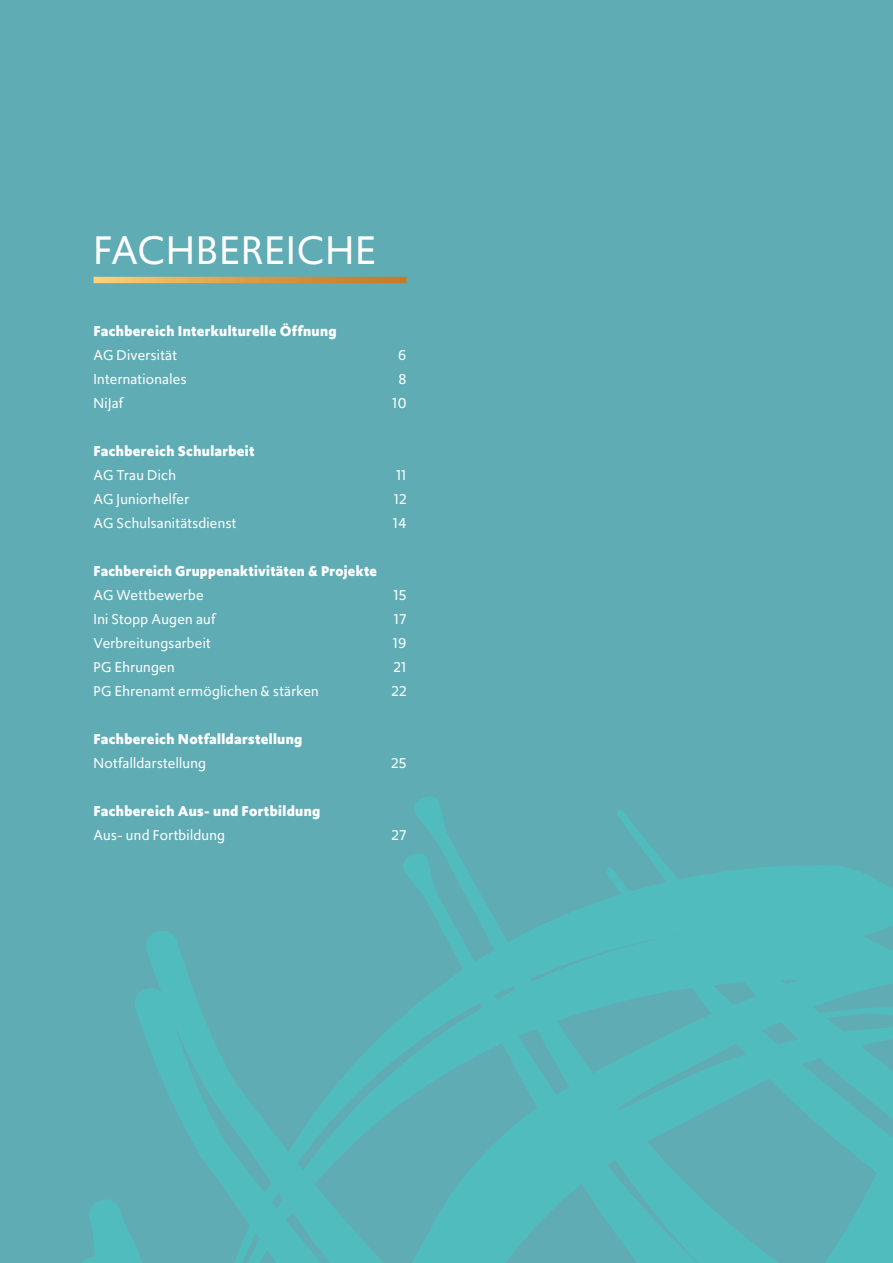
<style>
.page{position:relative;width:893px;height:1263px;background:#60acb5}
.page>*{position:absolute;margin:0;border:0;box-sizing:border-box;transform-origin:0 0}
.t1{font:42px "Upgrade";letter-spacing:.02em;color:#fff}
.t2{font:15px "Upgrade";letter-spacing:.02em;color:#fff}
.t3{font:700 15px "Upgrade";letter-spacing:.025em;color:#fff}
</style>
<div class="page">
<svg style="left:414px;top:796px;width:234px;height:48px"></svg>
<svg style="left:403px;top:844px;width:247px;height:73px"></svg>
<svg style="left:146px;top:917px;width:504px;height:36px"></svg>
<svg style="left:82px;top:953px;width:568px;height:310px"></svg>
<svg style="left:650px;top:846px;width:243px;height:417px;fill:#51bcbe"></svg>
<svg style="left:94px;top:277px;width:312px;height:6px;background:#dd9f4a"></svg>
<h1 class="t1" style="left:94px;top:222px;width:284px">FACHBEREICHE</h1>
<p class="t3" style="left:94px;top:321px;width:245px">Fachbereich Interkulturelle Öffnung</p>
<p class="t2" style="left:94px;top:345px;width:85px">AG Diversität</p>
<p class="t2" style="left:398px;top:345px;width:10px">6</p>
<p class="t2" style="left:94px;top:369px;width:94px">Internationales</p>
<p class="t2" style="left:398px;top:369px;width:10px">8</p>
<p class="t2" style="left:94px;top:393px;width:31px">NiJaf</p>
<p class="t2" style="left:392px;top:393px;width:16px">10</p>
<p class="t3" style="left:94px;top:441px;width:163px">Fachbereich Schularbeit</p>
<p class="t2" style="left:94px;top:465px;width:84px">AG Trau Dich</p>
<p class="t2" style="left:396px;top:465px;width:12px">11</p>
<p class="t2" style="left:94px;top:489px;width:97px">AG Juniorhelfer</p>
<p class="t2" style="left:394px;top:489px;width:14px">12</p>
<p class="t2" style="left:94px;top:513px;width:144px">AG Schulsanitätsdienst</p>
<p class="t2" style="left:393px;top:513px;width:15px">14</p>
<p class="t3" style="left:94px;top:561px;width:285px">Fachbereich Gruppenaktivitäten &amp; Projekte</p>
<p class="t2" style="left:94px;top:585px;width:112px">AG Wettbewerbe</p>
<p class="t2" style="left:393px;top:585px;width:15px">15</p>
<p class="t2" style="left:94px;top:609px;width:123px">Ini Stopp Augen auf</p>
<p class="t2" style="left:394px;top:609px;width:14px">17</p>
<p class="t2" style="left:94px;top:633px;width:119px">Verbreitungsarbeit</p>
<p class="t2" style="left:393px;top:633px;width:15px">19</p>
<p class="t2" style="left:94px;top:657px;width:83px">PG Ehrungen</p>
<p class="t2" style="left:393px;top:657px;width:14px">21</p>
<p class="t2" style="left:94px;top:681px;width:227px">PG Ehrenamt ermöglichen &amp; stärken</p>
<p class="t2" style="left:391px;top:681px;width:17px">22</p>
<p class="t3" style="left:94px;top:729px;width:210px">Fachbereich Notfalldarstellung</p>
<p class="t2" style="left:94px;top:753px;width:114px">Notfalldarstellung</p>
<p class="t2" style="left:391px;top:753px;width:17px">25</p>
<p class="t3" style="left:94px;top:801px;width:228px">Fachbereich Aus- und Fortbildung</p>
<p class="t2" style="left:94px;top:825px;width:133px">Aus- und Fortbildung</p>
<p class="t2" style="left:391px;top:825px;width:17px">27</p>
</div>
